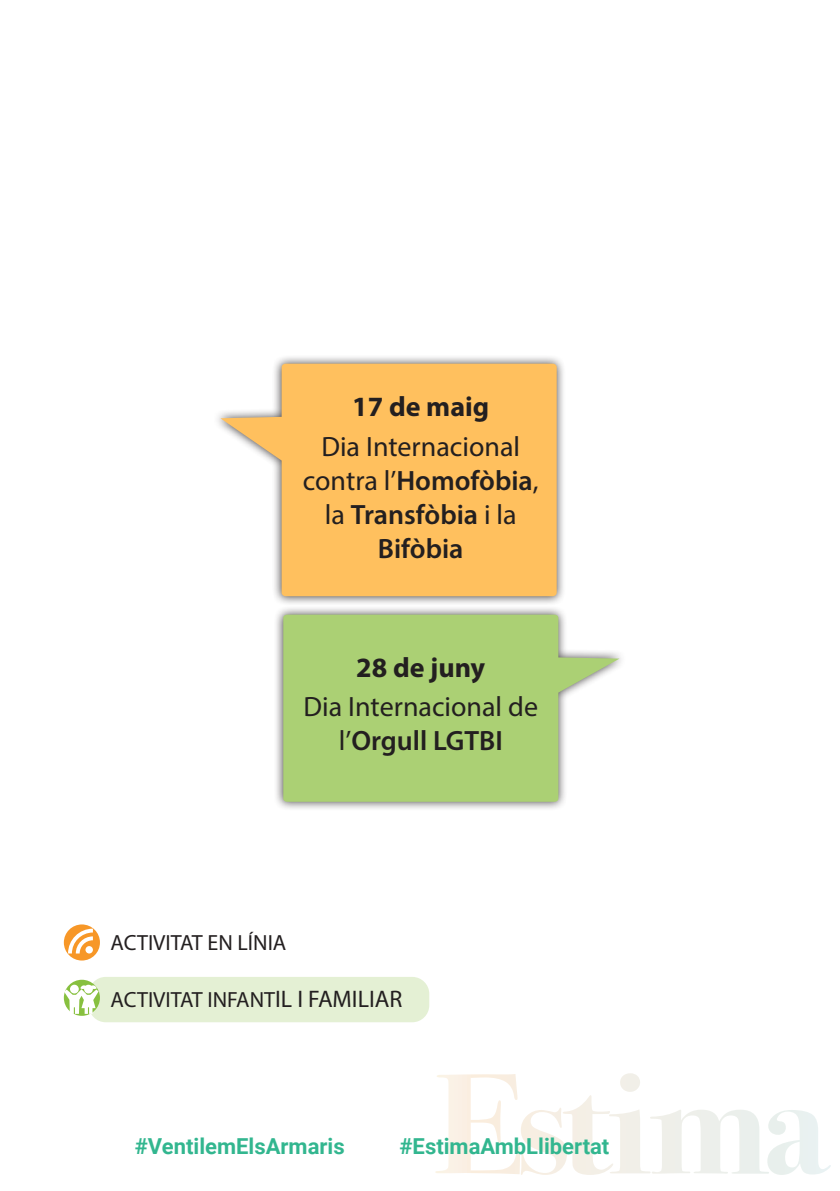
<style>
.page{position:relative;width:840px;height:1191px;background:#fff}
.page>*{position:absolute;margin:0;border:0;box-sizing:border-box;transform-origin:0 0}
.t1{font:28px/34px "Myriad Pro";color:#231f20;text-align:center}
.t2{font:700 28px "Myriad Pro";color:#231f20}
.t3{font:22px "Myriad Pro";color:#231f20}
.t4{font:700 22px "Roboto";color:#32b68f}
.s1{font-weight:600}
.s2{font-size:24px}
</style>
<div class="page">
<div style="left:212px;top:354px;width:354px;height:252px;background:#231f20;opacity:.85"></div>
<svg style="left:220px;top:364px;width:336px;height:232px;background:#fdc877"></svg>
<div style="left:274px;top:605px;width:353px;height:206px;background:#231f20;opacity:.85"></div>
<svg style="left:283px;top:614px;width:336px;height:187px;background:#b7d589"></svg>
<div style="left:89px;top:977px;width:340px;height:45px;background:#e4f0d4;border-radius:17px"></div>
<svg style="left:64px;top:979px;width:36px;height:36px"></svg>
<div style="left:64px;top:924px;width:36px;height:36px;background:#f79727;border-radius:50%"></div>
<svg style="left:64px;top:984px;width:34px;height:30px"></svg>
<div style="left:70px;top:984px;width:9px;height:9px;background:#fff;border-radius:50%"></div>
<svg style="left:68px;top:928px;width:25px;height:25px"></svg>
<p class="t2" style="left:352px;top:388px;width:138px">17 de maig</p>
<p class="t1" style="left:303px;top:429px;width:237px">Dia Internacional contra l’<span class="s1">Homofòbia</span>, la <span class="s1">Transfòbia</span> i la<br><span class="s1">Bifòbia</span></p>
<p class="t2" style="left:356px;top:649px;width:130px">28 de juny</p>
<p class="t1" style="left:303px;top:689px;width:236px">Dia Internacional de l’<span class="s1">Orgull LGTBI</span></p>
<p class="t3" style="left:110px;top:929px;width:177px">ACTIVITAT EN LÍNIA</p>
<p class="t3" style="left:110px;top:985px;width:293px">ACTIVITAT INFANT<span class="s2">IL I FAMILIAR</span></p>
<p class="t4" style="left:135px;top:1130px;width:211px">#VentilemElsArmaris</p>
<p class="t4" style="left:399px;top:1130px;width:211px">#EstimaAmbLlibertat</p>
</div>
